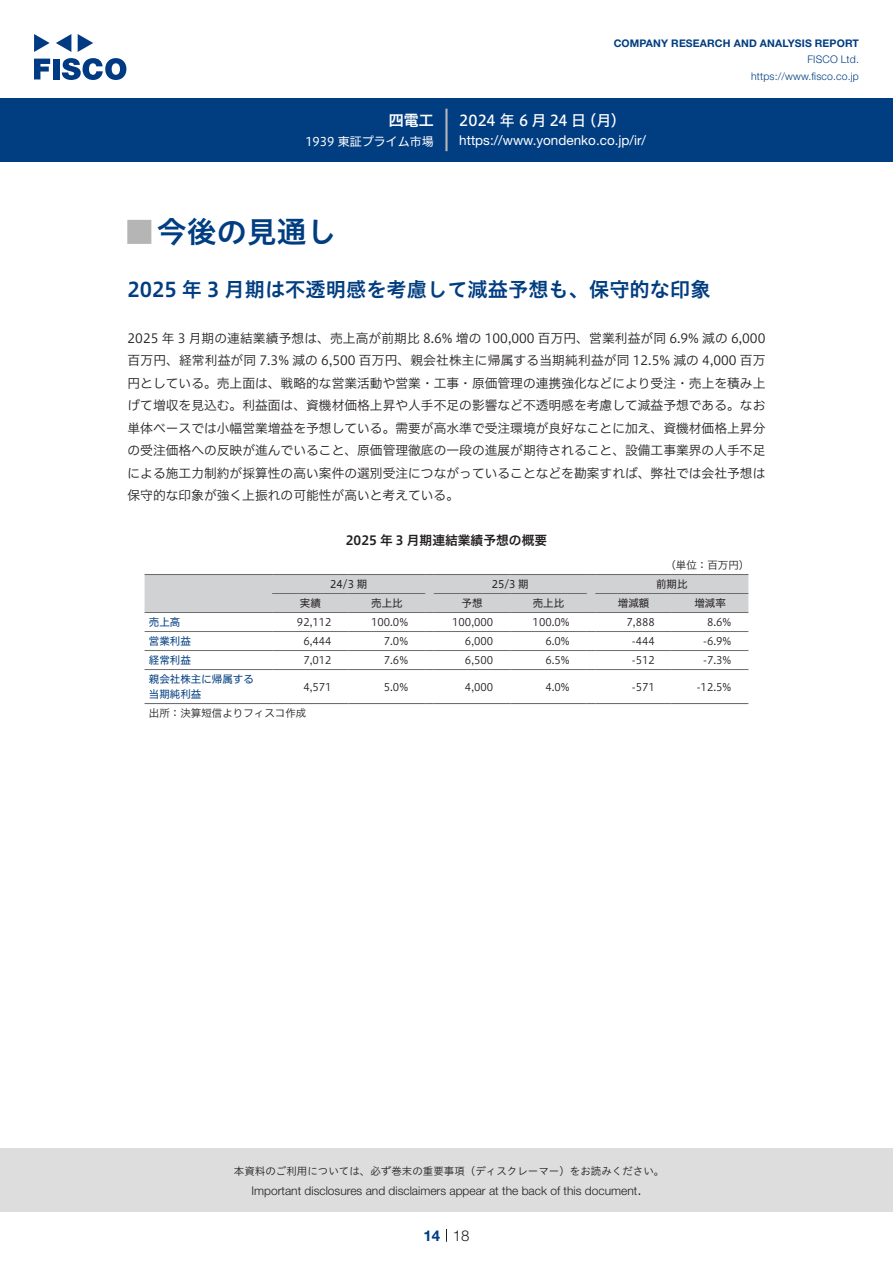
<style>
.page{position:relative;width:893px;height:1263px;background:#fff}
.page>*{position:absolute;margin:0;border:0;box-sizing:border-box;transform-origin:0 0}
.t1{font:30px "Hiragino UD Sans Std N W6";color:#003d81}
.t2{font:24px "Hiragino UD Sans Std N W6";color:#b5b5b6}
.中タイトル{font:20.25px "Hiragino UD Sans Std W6";color:#003d81}
.t3{font:15px "Hiragino UD Sans F Std N W5";letter-spacing:-.005em;color:#fff}
.t4{font:300 15px "Helvetica Neue LT Std";color:#231f20}
.t5{font:15px "Hiragino UD Sans F Std N W6";color:#fff}
.t6{font:700 15px "Helvetica Neue LT Std";color:#003d81}
.t7{font:13.5px "Helvetica Neue LT Std";color:#fff}
.本文{font:12.75px/22.5px "Hiragino UD Sans F Std N W3";color:#231f20;text-align:justify}
.チャートタイトル{font:12.75px "Hiragino UD Sans F Std N W6";color:#231f20}
.t8{font:300 12px "Helvetica Neue LT Std";color:#231f20}
.t9{font:12px "Hiragino UD Sans F Std N W4";color:#fff}
.表数字{font:10.5px "Hiragino UD Sans F Std N W3";color:#231f20}
.t10{font:10.5px "Hiragino UD Sans Std W3";color:#231f20}
.t11{font:700 10.5px "Helvetica Neue LT Std";letter-spacing:.015em;color:#003d81}
.t12{font:300 10.5px/16.5px "Helvetica Neue LT Std";letter-spacing:.015em;color:#003d81;text-align:right}
.表上{font:10.5px "Hiragino UD Sans F Std N W4";color:#231f20}
.表左{font:10.5px "Hiragino UD Sans F Std N W4";color:#003d81}
.表組み基本スタイル{font:10.5px "Hiragino UD Sans F Std N W3";color:#231f20}
.表単位{font:10.5px "Hiragino UD Sans F Std N W3";color:#231f20}
</style>
<div class="page">
<div style="left:0;top:1148px;width:893px;height:64px;background:#ddd"></div>
<svg style="left:34px;top:59px;width:16px;height:20px"></svg>
<div style="left:53px;top:59px;width:6px;height:20px;background:#003a83"></div>
<svg style="left:62px;top:58px;width:64px;height:22px"></svg>
<svg style="left:34px;top:34px;width:16px;height:18px"></svg>
<svg style="left:78px;top:34px;width:15px;height:18px"></svg>
<svg style="left:56px;top:34px;width:15px;height:18px"></svg>
<div style="left:0;top:98px;width:893px;height:64px;background:#003d81"></div>
<hr style="left:445px;top:109px;width:3px;height:42px;background:#b5b5b6">
<svg style="left:446px;top:1229px;width:1px;height:13px"></svg>
<hr style="left:145px;top:631px;width:127px;height:1px;background:#6c6d70">
<hr style="left:272px;top:631px;width:77px;height:1px;background:#6c6d70">
<hr style="left:349px;top:631px;width:76px;height:1px;background:#6c6d70">
<hr style="left:434px;top:631px;width:76px;height:1px;background:#6c6d70">
<hr style="left:510px;top:631px;width:77px;height:1px;background:#6c6d70">
<hr style="left:595px;top:631px;width:77px;height:1px;background:#6c6d70">
<hr style="left:672px;top:631px;width:76px;height:1px;background:#6c6d70">
<hr style="left:145px;top:650px;width:127px;height:1px;background:#6c6d70">
<hr style="left:272px;top:650px;width:77px;height:1px;background:#6c6d70">
<hr style="left:349px;top:650px;width:76px;height:1px;background:#6c6d70">
<hr style="left:434px;top:650px;width:76px;height:1px;background:#6c6d70">
<hr style="left:510px;top:650px;width:77px;height:1px;background:#6c6d70">
<hr style="left:595px;top:650px;width:77px;height:1px;background:#6c6d70">
<hr style="left:672px;top:650px;width:76px;height:1px;background:#6c6d70">
<hr style="left:145px;top:669px;width:127px;height:1px;background:#6c6d70">
<hr style="left:272px;top:669px;width:77px;height:1px;background:#6c6d70">
<hr style="left:349px;top:669px;width:76px;height:1px;background:#6c6d70">
<hr style="left:434px;top:669px;width:76px;height:1px;background:#6c6d70">
<hr style="left:510px;top:669px;width:77px;height:1px;background:#6c6d70">
<hr style="left:595px;top:669px;width:77px;height:1px;background:#6c6d70">
<hr style="left:672px;top:669px;width:76px;height:1px;background:#6c6d70">
<div style="left:145px;top:574px;width:603px;height:39px;background:#d1d2d4"></div>
<hr style="left:595px;top:574px;width:77px;height:1px;background:#6c6d70">
<hr style="left:672px;top:574px;width:76px;height:1px;background:#6c6d70">
<hr style="left:145px;top:703px;width:127px;height:1px;background:#6c6d70">
<hr style="left:272px;top:703px;width:77px;height:1px;background:#6c6d70">
<hr style="left:349px;top:703px;width:76px;height:1px;background:#6c6d70">
<hr style="left:434px;top:703px;width:76px;height:1px;background:#6c6d70">
<hr style="left:510px;top:703px;width:77px;height:1px;background:#6c6d70">
<hr style="left:595px;top:703px;width:77px;height:1px;background:#6c6d70">
<hr style="left:672px;top:703px;width:76px;height:1px;background:#6c6d70">
<p class="t5" style="left:389px;top:109px;width:46px">四電工</p>
<p class="t9" style="left:305px;top:132px;width:130px">1939 東証プライム市場</p>
<p class="t11" style="left:614px;top:37px;width:247px">COMPANY RESEARCH AND ANALYSIS REPORT</p>
<p class="t12" style="left:751px;top:51px;width:109px">FISCO Ltd. https://www.fisco.co j p.</p>
<p class="t3" style="left:581px;top:109px;width:46px">（月(</p>
<p class="t3" style="left:459px;top:109px;width:128px">2024 年 6 月 24 日</p>
<p class="t7" style="left:459px;top:132px;width:188px">https://www.yondenko. c o j p. /i r/</p>
<p class="t1" style="left:157px;top:209px;width:181px">今後の見通し</p>
<p class="t2" style="left:128px;top:213px;width:25px">█</p>
<p class="中タイトル" style="left:128px;top:274px;width:584px">2025 年 3 月期は不透明感を考慮して減益予想も、保守的な印象</p>
<p class="本文" style="left:128px;top:326px;width:639px">2025 年 3 月期の連結業績予想は、売上高が前期比 8.6% 増の 100,000 百万円、営業利益が同 6.9% 減の 6,000百万円、経常利益が同 7.3% 減の 6,500 百万円、親会社株主に帰属する当期純利益が同 12.5% 減の 4,000 百万円としている。売上面は、戦略的な営業活動や営業・工事・原価管理の連携強化などにより受注・売上を積み上げて増収を見込む。利益面は、資機材価格上昇や人手不足の影響など不透明感を考慮して減益予想である。なお単体ベースでは小幅営業増益を予想している。需要が高水準で受注環境が良好なことに加え、資機材価格上昇分の受注価格への反映が進んでいること、原価管理徹底の一段の進展が期待されること、設備工事業界の人手不足による施工力制約が採算性の高い案件の選別受注につながっていることなどを勘案すれば、弊社では会社予想は保守的な印象が強く上振れの可能性が高いと考えている。</p>
<p class="チャートタイトル" style="left:346px;top:531px;width:203px">2025 年 3 月期連結業績予想の概要</p>
<p class="表単位" style="left:665px;top:557px;width:85px">（単位：百万円(</p>
<p class="表上" style="left:656px;top:576px;width:33px">前期比</p>
<p class="表上" style="left:330px;top:576px;width:39px">24/3 期</p>
<p class="表上" style="left:492px;top:576px;width:39px">25/3 期</p>
<p class="表上" style="left:300px;top:595px;width:22px">実績</p>
<p class="表上" style="left:371px;top:595px;width:33px">売上比</p>
<p class="表上" style="left:461px;top:595px;width:22px">予想</p>
<p class="表上" style="left:533px;top:595px;width:33px">売上比</p>
<p class="表上" style="left:618px;top:595px;width:33px">増減額</p>
<p class="表上" style="left:694px;top:595px;width:33px">増減率</p>
<p class="表左" style="left:149px;top:614px;width:33px">売上高</p>
<p class="表数字" style="left:297px;top:614px;width:36px">92,112</p>
<p class="表数字" style="left:371px;top:614px;width:39px">100.0%</p>
<p class="表数字" style="left:452px;top:614px;width:43px">100,000</p>
<p class="表数字" style="left:533px;top:614px;width:39px">100.0%</p>
<p class="表数字" style="left:626px;top:614px;width:30px">7,888</p>
<p class="表数字" style="left:707px;top:614px;width:26px">8.6%</p>
<p class="表左" style="left:149px;top:633px;width:43px">営業利益</p>
<p class="表数字" style="left:303px;top:633px;width:30px">6,444</p>
<p class="表数字" style="left:384px;top:633px;width:26px">7.0%</p>
<p class="表数字" style="left:465px;top:633px;width:30px">6,000</p>
<p class="表数字" style="left:545px;top:633px;width:26px">6.0%</p>
<p class="表数字" style="left:632px;top:633px;width:25px">-444</p>
<p class="表数字" style="left:703px;top:633px;width:30px">-6.9%</p>
<p class="表左" style="left:149px;top:652px;width:43px">経常利益</p>
<p class="表左" style="left:149px;top:671px;width:106px">親会社株主に帰属する</p>
<p class="表数字" style="left:303px;top:652px;width:30px">7,012</p>
<p class="表数字" style="left:303px;top:679px;width:30px">4,571</p>
<p class="表左" style="left:149px;top:686px;width:54px">当期純利益</p>
<p class="表組み基本スタイル" style="left:149px;top:705px;width:159px">出所：決算短信よりフィスコ作成</p>
<p class="表数字" style="left:384px;top:652px;width:26px">7.6%</p>
<p class="表数字" style="left:384px;top:679px;width:26px">5.0%</p>
<p class="表数字" style="left:465px;top:652px;width:30px">6,500</p>
<p class="表数字" style="left:465px;top:679px;width:30px">4,000</p>
<p class="表数字" style="left:545px;top:652px;width:26px">6.5%</p>
<p class="表数字" style="left:545px;top:679px;width:26px">4.0%</p>
<p class="表数字" style="left:632px;top:652px;width:25px">-512</p>
<p class="表数字" style="left:632px;top:679px;width:25px">-571</p>
<p class="表数字" style="left:703px;top:652px;width:30px">-7.3%</p>
<p class="表数字" style="left:697px;top:679px;width:36px">-12.5%</p>
<p class="t10" style="left:234px;top:1163px;width:432px">本資料のご利用については、必ず巻末の重要事項（ディスクレーマー）をお読みください。</p>
<p class="t4" style="left:637px;top:1180px;width:6px">.</p>
<p class="t8" style="left:251px;top:1183px;width:387px">Important disclosures and disclaimers appear at the back of this document</p>
<p class="t6" style="left:423px;top:1226px;width:18px">14</p>
<p class="t4" style="left:453px;top:1226px;width:18px">18</p>
</div>
